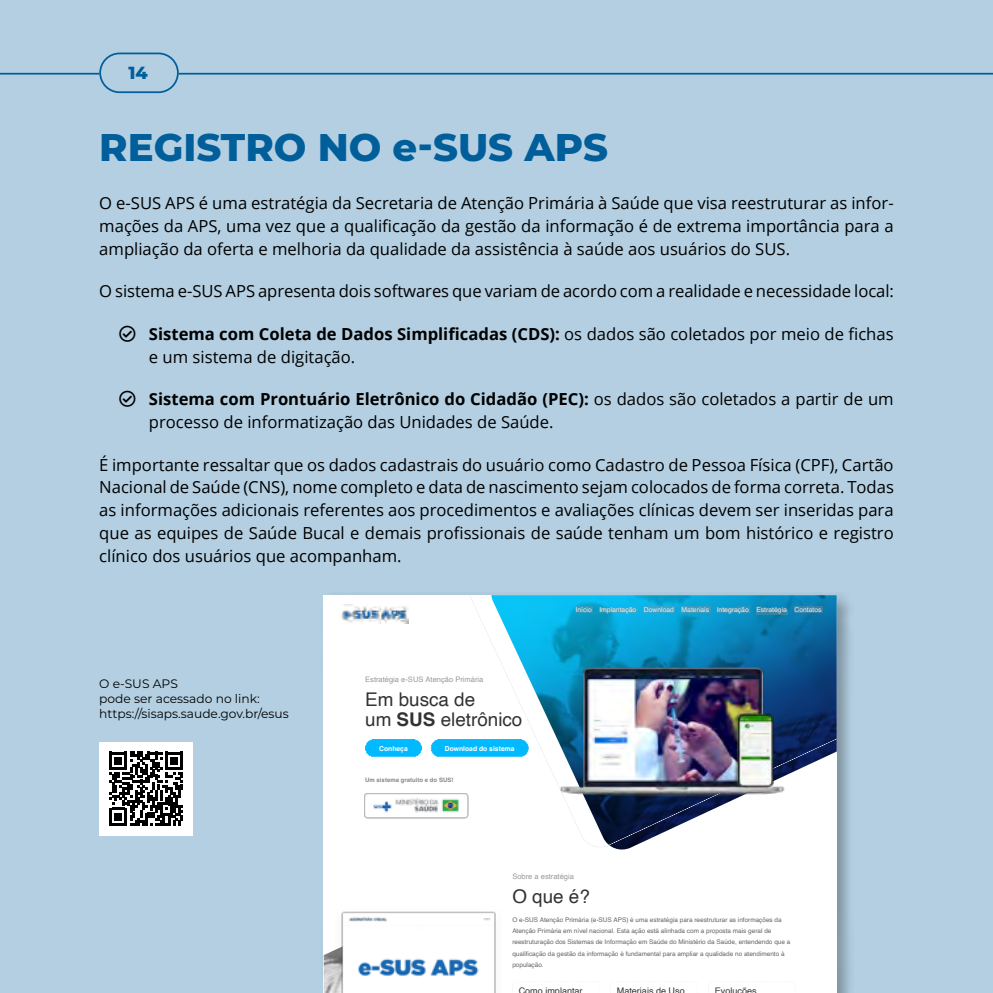
<style>
.page{position:relative;width:993px;height:993px;background:#fff}
.page>*{position:absolute;margin:0;border:0;box-sizing:border-box;transform-origin:0 0}
.t1{font:800 38.5px "Montserrat";color:#005e9b}
.t2{font:18.9px/20.7px "Helvetica";color:#333}
.t3{font:800 17.5px "Montserrat";color:#005e9b}
.t4{font:16.62px/22.8px "Open Sans";color:#000;text-align:justify}
.t5{font:12.25px/14.7px "Montserrat";color:#000}
.t6{font:9.1px "Helvetica";color:#333}
.t7{font:7.52px "Helvetica";color:#999}
.t8{font:6.83px "Helvetica";color:#ebebeb}
.t9{font:700 6.83px "Helvetica";color:#fff}
.t10{font:6.48px/11.4px "Helvetica";color:#666}
.t11{font:700 5.95px "Helvetica";color:#888}
.s1{font-weight:700}
</style>
<div class="page">
<div style="left:0;top:0;width:992px;height:992px;background:#b3cfe1"></div>
<div style="left:319px;top:591px;width:534px;height:401px;background:#000;opacity:.3"></div>
<div style="left:323px;top:595px;width:513px;height:397px;background:#fff"></div>
<svg style="left:466px;top:595px;width:370px;height:254px"></svg>
<svg style="left:365px;top:739px;width:56px;height:17px"></svg>
<svg style="left:430px;top:739px;width:98px;height:17px;background:#0bbcff"></svg>
<img style="left:364px;top:792px;width:105px;height:26px">
<img style="left:549px;top:636px;width:246px;height:192px">
<img style="left:341px;top:911px;width:155px;height:17px">
<svg style="left:323px;top:928px;width:276px;height:64px"></svg>
<img style="left:576px;top:606px;width:16px;height:6px">
<img style="left:599px;top:606px;width:38px;height:8px">
<img style="left:643px;top:606px;width:31px;height:6px">
<img style="left:681px;top:606px;width:28px;height:6px">
<img style="left:717px;top:606px;width:32px;height:8px">
<img style="left:756px;top:606px;width:31px;height:7px">
<img style="left:794px;top:606px;width:28px;height:6px">
<img style="left:341px;top:604px;width:67px;height:19px">
<div style="left:99px;top:741px;width:94px;height:94px;background:#fff"></div>
<svg style="left:109px;top:751px;width:74px;height:74px"></svg>
<hr style="left:179px;top:73px;width:813px;height:2px;background:#005e9b">
<div style="left:99px;top:53px;width:80px;height:40px;border:2px solid #005e9b;border-radius:19px"></div>
<hr style="left:0;top:73px;width:99px;height:2px;background:#005e9b">
<p class="t3" style="left:128px;top:60px;width:21px">14</p>
<h1 class="t1" style="left:99px;top:119px;width:510px">REGISTRO NO e-SUS APS</h1>
<p class="t4" style="left:99px;top:191px;width:795px">O e-SUS APS é uma estratégia da Secretaria de Atenção Primária à Saúde que visa reestruturar as infor&shy;mações da APS, uma vez que a qualificação da gestão da informação é de extrema importância para a ampliação da oferta e melhoria da qualidade da assistência à saúde aos usuários do SUS.</p>
<p class="t4" style="left:99px;top:279px;width:796px">O sistema e-SUS APS apresenta dois softwares que variam de acordo com a realidade e necessidade local:</p>
<p class="t4" style="left:149px;top:322px;width:746px"><span class="s1">Sistema com Coleta de Dados Simplificadas (CDS):</span> os dados são coletados por meio de fichas e um sistema de digitação.</p>
<p class="t4" style="left:149px;top:387px;width:746px"><span class="s1">Sistema com Prontuário Eletrônico do Cidadão (PEC):</span> os dados são coletados a partir de um processo de informatização das Unidades de Saúde.</p>
<p class="t4" style="left:99px;top:452px;width:796px">É importante ressaltar que os dados cadastrais do usuário como Cadastro de Pessoa Física (CPF), Cartão Nacional de Saúde (CNS), nome completo e data de nascimento sejam colocados de forma correta. Todas as informações adicionais referentes aos procedimentos e avaliações clínicas devem ser inseridas para que as equipes de Saúde Bucal e demais profissionais de saúde tenham um bom histórico e registro clínico dos usuários que acompanham.</p>
<p class="t5" style="left:99px;top:675px;width:191px">O e-SUS APS<br>pode ser acessado no link: https://sisaps.saude.gov.br/esus</p>
<p class="t7" style="left:365px;top:673px;width:120px">Estratégia e-SUS Atenção Primária</p>
<p class="t2" style="left:365px;top:689px;width:159px">Em busca de<br>um <span class="s1">SUS</span> eletrônico</p>
<p class="t9" style="left:379px;top:743px;width:30px">Conheça</p>
<p class="t9" style="left:444px;top:743px;width:71px">Download do sistema</p>
<p class="t11" style="left:365px;top:776px;width:90px">Um sistema gratuito e do SUS!</p>
<p class="t8" style="left:575px;top:604px;width:247px">Início Implantação Download Materiais Integração Estratégia Contatos</p>
<p class="t7" style="left:512px;top:870px;width:63px">Sobre a estratégia</p>
<p class="t2" style="left:512px;top:885px;width:79px">O que é?</p>
<p class="t10" style="left:512px;top:913px;width:279px">O e-SUS Atenção Primária (e-SUS APS) é uma estratégia para reestruturar as informações da Atenção Primária em nível nacional. Esta ação está alinhada com a proposta mais geral de reestruturação dos Sistemas de Informação em Saúde do Ministério da Saúde, entendendo que a qualificação da gestão da informação é fundamental para ampliar a qualidade no atendimento à população.</p>
<p class="t6" style="left:518px;top:982px;width:65px">Como implantar</p>
<p class="t6" style="left:616px;top:982px;width:69px">Materiais de Uso</p>
<p class="t6" style="left:714px;top:982px;width:43px">Evoluções</p>
</div>
